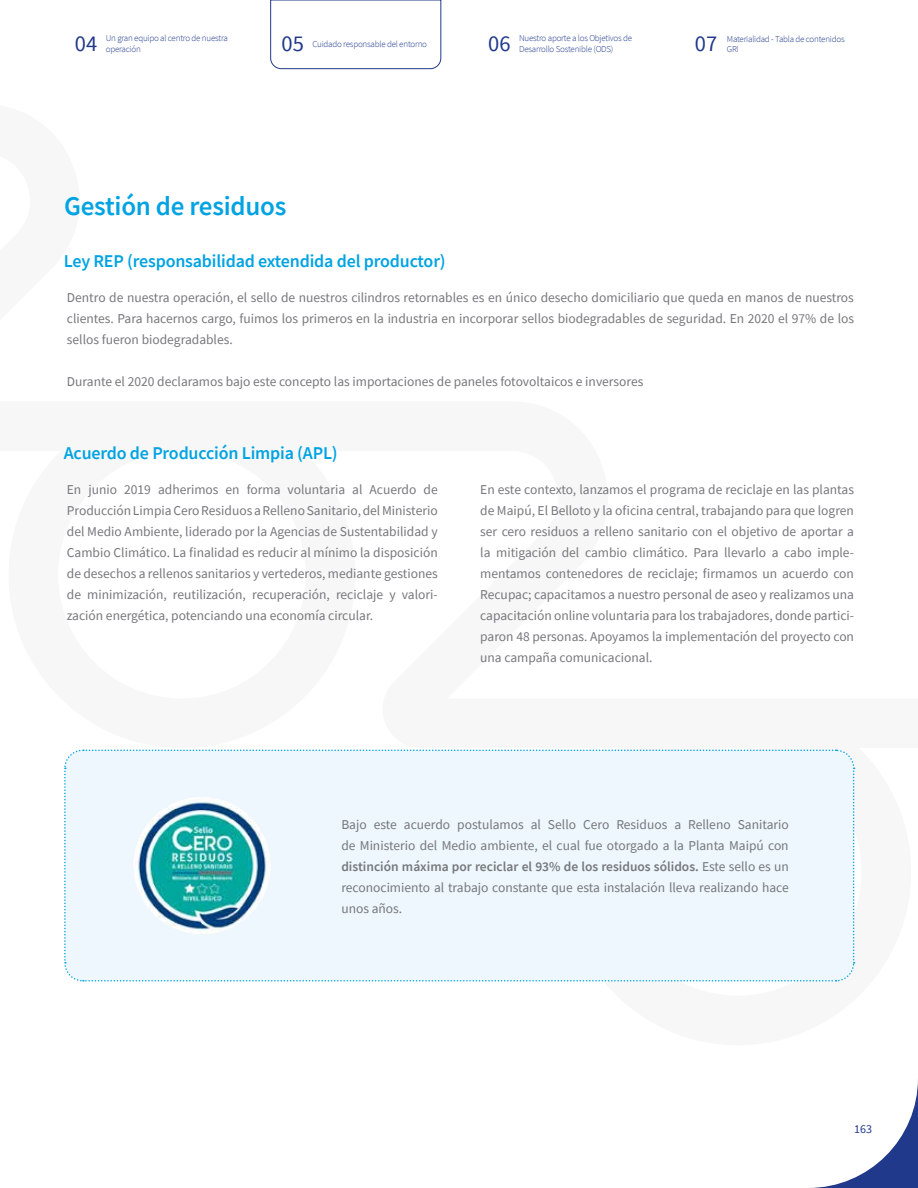
<style>
.page{position:relative;width:918px;height:1188px;background:#fff}
.page>*{position:absolute;margin:0;border:0;box-sizing:border-box;transform-origin:0 0}
.t1{font:600 27px "Source Sans Pro";letter-spacing:-.01em;color:#00a3e2}
.t2{font:22.5px "Source Sans Pro";color:#20398b}
.t3{font:600 18px "Source Sans Pro";letter-spacing:-.01em;color:#00a3e2}
.t4{font:13.5px/21px "Source Sans Pro";color:#76777a;text-align:justify}
.t5{font:12px "Source Sans Pro";color:#20398b}
.t6{font:300 9px/10.8px "Source Sans Pro";letter-spacing:-.025em;color:#20398b}
.s1{font-weight:600}
</style>
<div class="page">
<svg style="left:270px;top:0;width:171px;height:69px"></svg>
<svg style="left:811px;top:1081px;width:107px;height:107px"></svg>
<div style="left:64px;top:749px;width:791px;height:233px;background:#edf7fd"></div>
<img style="left:134px;top:797px;width:136px;height:137px;border-radius:68px">
<p class="t6" style="left:106px;top:33px;width:124px">Un gran equipo al centro de nuestra operación</p>
<h2 class="t2" style="left:488px;top:29px;width:24px">06</h2>
<p class="t6" style="left:519px;top:33px;width:115px">Nuestro aporte a los Objetivos de<br>Desarrollo Sostenible (ODS)</p>
<h2 class="t2" style="left:282px;top:29px;width:24px">05</h2>
<p class="t6" style="left:312px;top:39px;width:116px">Cuidado responsable del entorno</p>
<h2 class="t2" style="left:695px;top:29px;width:24px">07</h2>
<p class="t6" style="left:727px;top:33px;width:119px">Materialidad - Tabla de contenidos</p>
<h2 class="t2" style="left:75px;top:29px;width:24px">04</h2>
<p class="t6" style="left:727px;top:44px;width:14px">GRI</p>
<h1 class="t1" style="left:64px;top:188px;width:224px">Gestión de residuos</h1>
<h3 class="t3" style="left:64px;top:249px;width:383px">Ley REP (responsabilidad extendida del productor)</h3>
<p class="t4" style="left:67px;top:287px;width:789px">Dentro de nuestra operación, el sello de nuestros cilindros retornables es en único desecho domiciliario que queda en manos de nuestros clientes. Para hacernos cargo, fuimos los primeros en la industria en incorporar sellos biodegradables de seguridad. En 2020 el 97% de los sellos fueron biodegradables.</p>
<p class="t4" style="left:67px;top:371px;width:578px">Durante el 2020 declaramos bajo este concepto las importaciones de paneles fotovoltaicos e inversores</p>
<h3 class="t3" style="left:64px;top:442px;width:276px">Acuerdo de Producción Limpia (APL)</h3>
<p class="t4" style="left:67px;top:479px;width:372px">En junio 2019 adherimos en forma voluntaria al Acuerdo de Producción Limpia Cero Residuos a Relleno Sanitario, del Ministerio del Medio Ambiente, liderado por la Agencias de Sustentabilidad y Cambio Climático. La finalidad es reducir al mínimo la disposición de desechos a rellenos sanitarios y vertederos, mediante gestiones de minimización, reutilización, recuperación, reciclaje y valori&shy;zación energética, potenciando una economía circular.</p>
<p class="t4" style="left:480px;top:479px;width:375px">En este contexto, lanzamos el programa de reciclaje en las plantas de Maipú, El Belloto y la oficina central, trabajando para que logren ser cero residuos a relleno sanitario con el objetivo de aportar a la mitigación del cambio climático. Para llevarlo a cabo imple&shy;mentamos contenedores de reciclaje; firmamos un acuerdo con Recupac; capacitamos a nuestro personal de aseo y realizamos una capacitación online voluntaria para los trabajadores, donde partici&shy;paron 48 personas. Apoyamos la implementación del proyecto con una campaña comunicacional.</p>
<p class="t4" style="left:341px;top:814px;width:449px">Bajo este acuerdo postulamos al Sello Cero Residuos a Relleno Sanitario de Ministerio del Medio ambiente, el cual fue otorgado a la Planta Maipú con <span class="s1">distinción máxima por reciclar el 93% de los residuos sólidos.</span> Este sello es un reconocimiento al trabajo constante que esta instalación lleva realizando hace unos años.</p>
<p class="t5" style="left:854px;top:1122px;width:19px">163</p>
</div>
